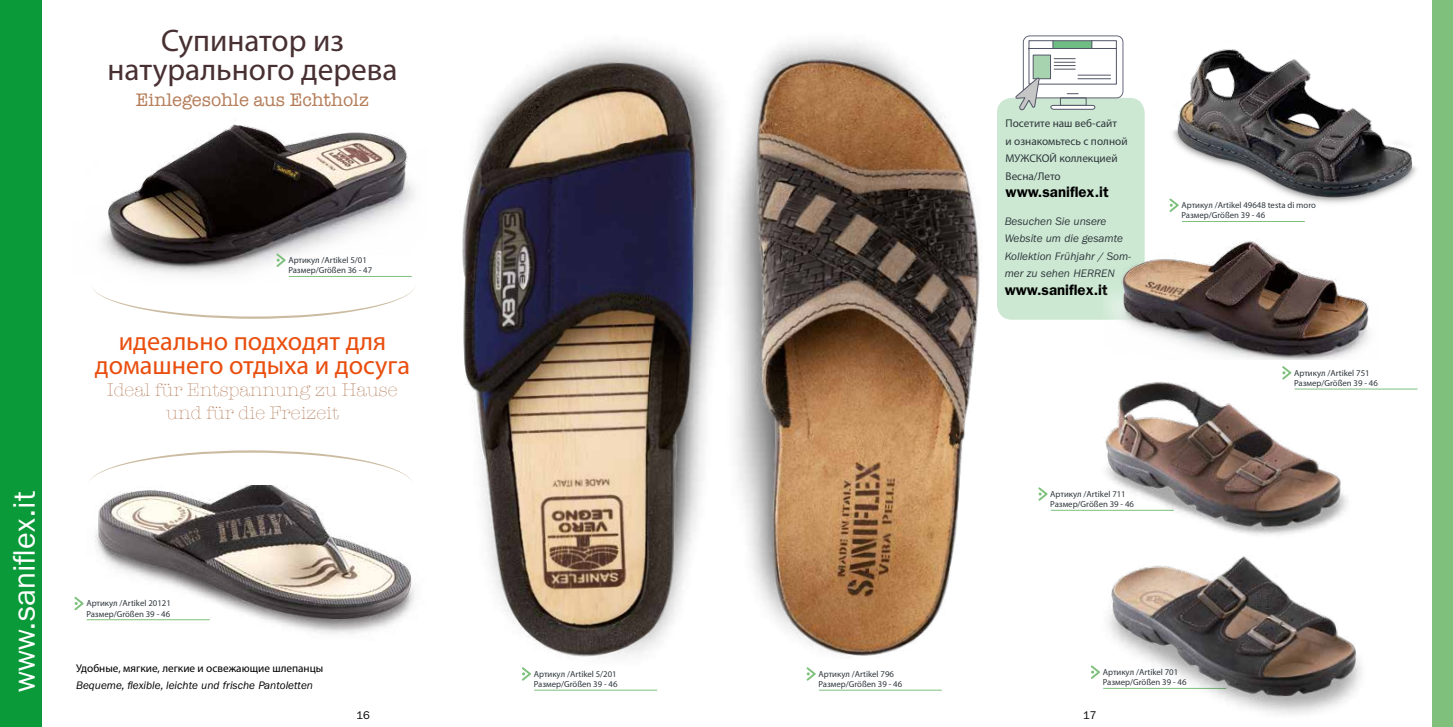
<style>
.page{position:relative;width:1453px;height:727px;background:#fff}
.page>*{position:absolute;margin:0;border:0;box-sizing:border-box;transform-origin:0 0}
.t1{font:31.25px/28.8px "Myriad Pro";color:#483032;text-align:center}
.t2{font:31.25px "ITC Franklin Gothic Std";color:#fff}
.t3{font:26.25px/24.1px "Myriad Pro";color:#e94e0f;text-align:center}
.t4{font:300 18.75px/22.5px "American Typewriter";color:#b57d59;text-align:center}
.t5{font:18.75px "American Typewriter";color:#b57d59}
.t6{font:600 15px "ITC Franklin Gothic Std";color:#000}
.t7{font:italic 11.25px/17.5px "ITC Franklin Gothic Std";color:#2f373d}
.t8{font:11.25px/17.5px "Myriad Pro";color:#2f373d}
.t9{font:italic 11.25px "ITC Franklin Gothic Std";color:#000}
.t10{font:11.25px "Myriad Pro";color:#000}
.t11{font:11.25px "ITC Franklin Gothic Std";color:#000}
.t12{font:8.75px/10.5px "Myriad Pro";color:#2f373d}
</style>
<div class="page">
<img style="left:462px;top:44px;width:247px;height:647px">
<img style="left:709px;top:42px;width:310px;height:639px">
<div style="left:1431px;top:0;width:22px;height:726px;background:#7ec07c"></div>
<img style="left:41px;top:390px;width:434px;height:255px">
<div style="left:0;top:0;width:41px;height:726px;background:#0a9a39"></div>
<hr style="left:87px;top:619px;width:123px;height:1px;background:#7ec07c">
<svg style="left:74px;top:596px;width:10px;height:14px"></svg>
<hr style="left:1182px;top:221px;width:123px;height:1px;background:#7ec07c">
<hr style="left:1051px;top:509px;width:123px;height:1px;background:#7ec07c">
<svg style="left:1038px;top:487px;width:9px;height:13px"></svg>
<img style="left:101px;top:123px;width:313px;height:154px">
<hr style="left:289px;top:276px;width:123px;height:1px;background:#7ec07c">
<svg style="left:276px;top:253px;width:10px;height:14px"></svg>
<svg style="left:92px;top:287px;width:323px;height:32px"></svg>
<svg style="left:89px;top:450px;width:324px;height:35px"></svg>
<hr style="left:819px;top:689px;width:123px;height:1px;background:#7ec07c">
<svg style="left:806px;top:667px;width:10px;height:13px"></svg>
<div style="left:997px;top:98px;width:147px;height:221px;background:#cce8d2;border-radius:15px"></div>
<svg style="left:1014px;top:35px;width:109px;height:76px"></svg>
<img style="left:1103px;top:226px;width:267px;height:119px">
<hr style="left:1294px;top:388px;width:123px;height:1px;background:#7ec07c">
<img style="left:1066px;top:338px;width:297px;height:184px">
<img style="left:1169px;top:49px;width:248px;height:163px">
<hr style="left:534px;top:689px;width:123px;height:1px;background:#7ec07c">
<svg style="left:522px;top:667px;width:9px;height:13px"></svg>
<img style="left:1090px;top:522px;width:272px;height:193px">
<h1 class="t2" style="left:6px;top:691px;width:201px;rotate:-90deg">www.saniflex.it</h1>
<h1 class="t1" style="left:107px;top:27px;width:291px">Супинатор из натурального дерева</h1>
<h3 class="t5" style="left:136px;top:85px;width:235px">Einlegesohle aus Echtholz</h3>
<p class="t12" style="left:288px;top:255px;width:85px">Артикул /Artikel 5/01<br>Размер/Größen 36 - 47</p>
<h2 class="t3" style="left:95px;top:329px;width:317px">идеально подходят для домашнего отдыха и досуга</h2>
<h3 class="t4" style="left:107px;top:378px;width:292px">Ideal für Entspannung zu Hause und für die Freizeit</h3>
<p class="t12" style="left:86px;top:598px;width:86px">Артикул /Artikel 20121<br>Размер/Größen 39 - 46</p>
<p class="t10" style="left:76px;top:661px;width:249px">Удобные, мягкие, легкие и освежающие шлепанцы</p>
<p class="t9" style="left:76px;top:679px;width:238px">Bequeme, flexible, leichte und frische Pantoletten</p>
<p class="t8" style="left:1005px;top:115px;width:123px">Посетите наш веб-сайт<br>и ознакомьтесь с полной<br>МУЖСКОЙ коллекцией<br>Весна/Лето</p>
<h3 class="t6" style="left:1005px;top:183px;width:105px">www.saniflex.it</h3>
<p class="t7" style="left:1005px;top:212px;width:128px">Besuchen Sie unsere<br>Website um die gesamte<br>Kollektion Frühjahr / Som&shy;mer zu sehen HERREN</p>
<h3 class="t6" style="left:1005px;top:281px;width:105px">www.saniflex.it</h3>
<p class="t12" style="left:1050px;top:488px;width:85px">Артикул /Artikel 711<br>Размер/Größen 39 - 46</p>
<p class="t12" style="left:1181px;top:200px;width:136px">Артикул /Artikel 49648 testa di moro<br>Размер/Größen 39 - 46</p>
<p class="t12" style="left:1294px;top:367px;width:85px">Артикул /Artikel 751<br>Размер/Größen 39 - 46</p>
<p class="t12" style="left:534px;top:668px;width:85px">Артикул /Artikel 5/201<br>Размер/Größen 39 - 46</p>
<p class="t12" style="left:1103px;top:666px;width:85px">Артикул /Artikel 701<br>Размер/Größen 39 - 46</p>
<p class="t12" style="left:818px;top:668px;width:85px">Артикул /Artikel 796<br>Размер/Größen 39 - 46</p>
<p class="t11" style="left:356px;top:708px;width:15px">16</p>
<p class="t11" style="left:1083px;top:708px;width:15px">17</p>
</div>
